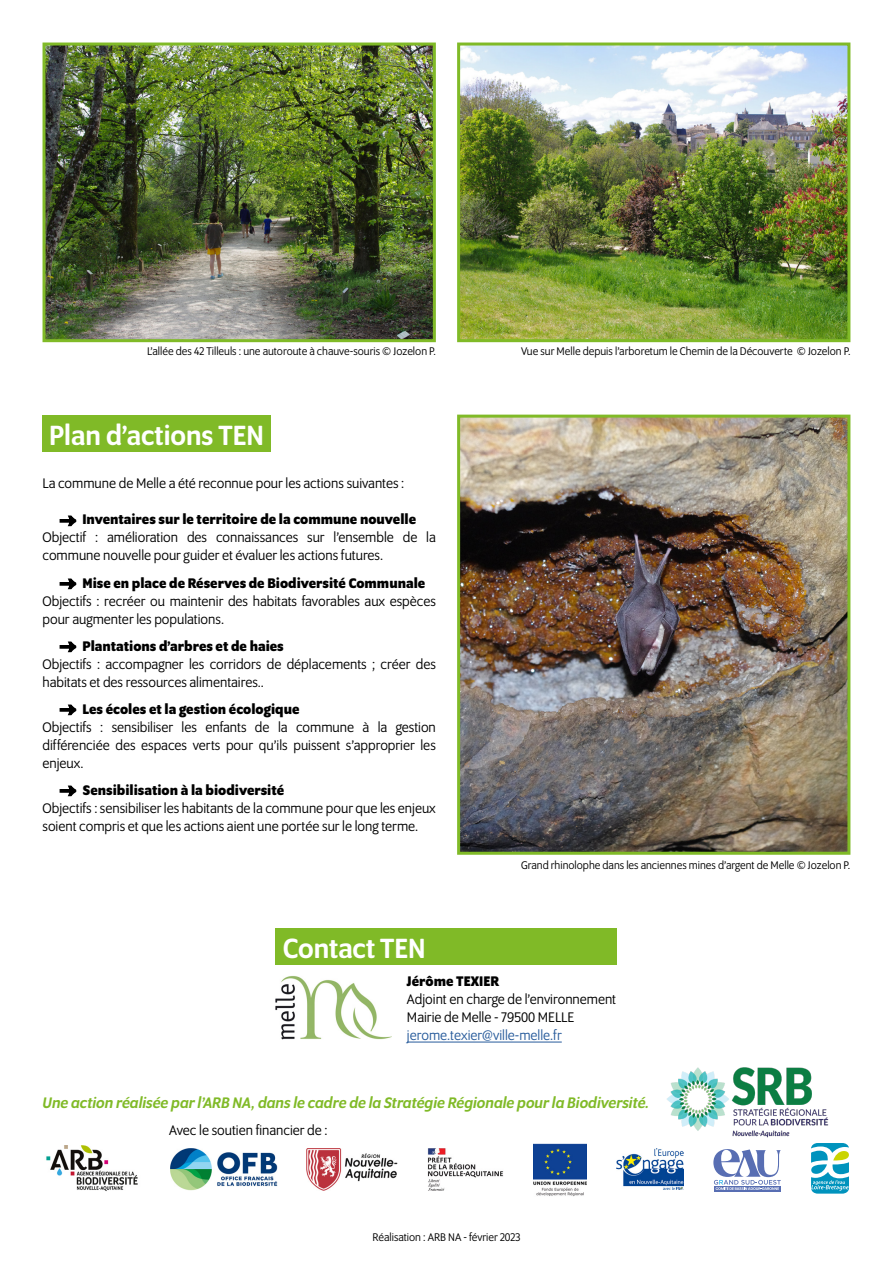
<style>
.page{position:relative;width:893px;height:1263px;background:#fff}
.page>*{position:absolute;margin:0;border:0;box-sizing:border-box;transform-origin:0 0}
.t1{font:500 30px "Program OT";color:#fff}
.t2{font:italic 500 16.5px "Program OT";color:#80ba27}
.t3{font:15px/18px "Program OT";color:#000}
.t4{font:700 15px "Program OT";color:#000}
.t5{font:15px "Program OT";color:#275b9b}
.t6{font:12px "Program OT";color:#000}
</style>
<div class="page">
<div style="left:714px;top:1186px;width:67px;height:5px;background:#586eb3"></div>
<svg style="left:713px;top:1149px;width:68px;height:41px"></svg>
<img style="left:46px;top:1145px;width:92px;height:46px">
<img style="left:170px;top:1148px;width:107px;height:42px">
<img style="left:307px;top:1148px;width:91px;height:42px">
<img style="left:427px;top:1148px;width:76px;height:42px">
<img style="left:667px;top:1067px;width:162px;height:70px">
<img style="left:533px;top:1143px;width:53px;height:53px">
<img style="left:616px;top:1148px;width:68px;height:42px">
<svg style="left:811px;top:1143px;width:38px;height:51px"></svg>
<img style="left:47px;top:47px;width:385px;height:291px">
<div style="left:43px;top:43px;width:393px;height:299px;border:3px solid #80ba27"></div>
<img style="left:461px;top:47px;width:385px;height:291px">
<div style="left:457px;top:43px;width:393px;height:299px;border:3px solid #80ba27"></div>
<div style="left:43px;top:415px;width:228px;height:36px;background:#80ba27"></div>
<img style="left:461px;top:419px;width:385px;height:432px">
<div style="left:457px;top:415px;width:393px;height:440px;border:3px solid #80ba27"></div>
<div style="left:276px;top:928px;width:341px;height:36px;background:#80ba27"></div>
<hr style="left:407px;top:1042px;width:155px;height:1px;background:#275b9b">
<img style="left:276px;top:976px;width:116px;height:64px">
<p class="t6" style="left:147px;top:345px;width:290px">L’allée des 42 Tilleuls : une autoroute à chauve-souris © Jozelon P.</p>
<p class="t6" style="left:521px;top:345px;width:331px">Vue sur Melle depuis l’arboretum le Chemin de la Découverte © Jozelon P.</p>
<p class="t1" style="left:49px;top:418px;width:216px">Plan d’actions TEN</p>
<p class="t3" style="left:43px;top:475px;width:363px">La commune de Melle a été reconnue pour les actions suivantes :</p>
<p class="t4" style="left:61px;top:511px;width:357px">→ Inventaires sur le territoire de la commune nouvelle</p>
<p class="t3" style="left:43px;top:529px;width:395px">Objectif : amélioration des connaissances sur l’ensemble de la commune nouvelle pour guider et évaluer les actions futures.</p>
<p class="t4" style="left:61px;top:574px;width:366px">→ Mise en place de Réserves de Biodiversité Communale</p>
<p class="t3" style="left:43px;top:592px;width:395px">Objectifs : recréer ou maintenir des habitats favorables aux espèces pour augmenter les populations.</p>
<p class="t4" style="left:61px;top:637px;width:225px">→ Plantations d’arbres et de haies</p>
<p class="t3" style="left:43px;top:655px;width:395px">Objectifs : accompagner les corridors de déplacements ; créer des habitats et des ressources alimentaires..</p>
<p class="t4" style="left:61px;top:700px;width:241px">→ Les écoles et la gestion écologique</p>
<p class="t3" style="left:43px;top:718px;width:395px;text-align:justify">Objectifs : sensibiliser les enfants de la commune à la gestion différenciée des espaces verts pour qu’ils puissent s’approprier les enjeux.</p>
<p class="t4" style="left:61px;top:781px;width:225px">→ Sensibilisation à la biodiversité</p>
<p class="t3" style="left:43px;top:799px;width:395px">Objectifs : sensibiliser les habitants de la commune pour que les enjeux soient compris et que les actions aient une portée sur le long terme.</p>
<p class="t6" style="left:521px;top:859px;width:331px">Grand rhinolophe dans les anciennes mines d’argent de Melle © Jozelon P.</p>
<p class="t1" style="left:283px;top:931px;width:144px">Contact TEN</p>
<p class="t4" style="left:407px;top:973px;width:94px">Jérôme TEXIER</p>
<p class="t3" style="left:407px;top:990px;width:211px">Adjoint en charge de l’environnement</p>
<p class="t3" style="left:407px;top:1008px;width:169px">Mairie de Melle - 79500 MELLE</p>
<p class="t5" style="left:407px;top:1027px;width:156px">jerome.texier@ville-melle.fr</p>
<p class="t2" style="left:43px;top:1093px;width:608px">Une action réalisée par l’ARB NA, dans le cadre de la Stratégie Régionale pour la Biodiversité.</p>
<p class="t3" style="left:169px;top:1121px;width:160px">Avec le soutien financier de :</p>
<p class="t6" style="left:373px;top:1231px;width:149px">Réalisation : ARB NA - février 2023</p>
</div>
